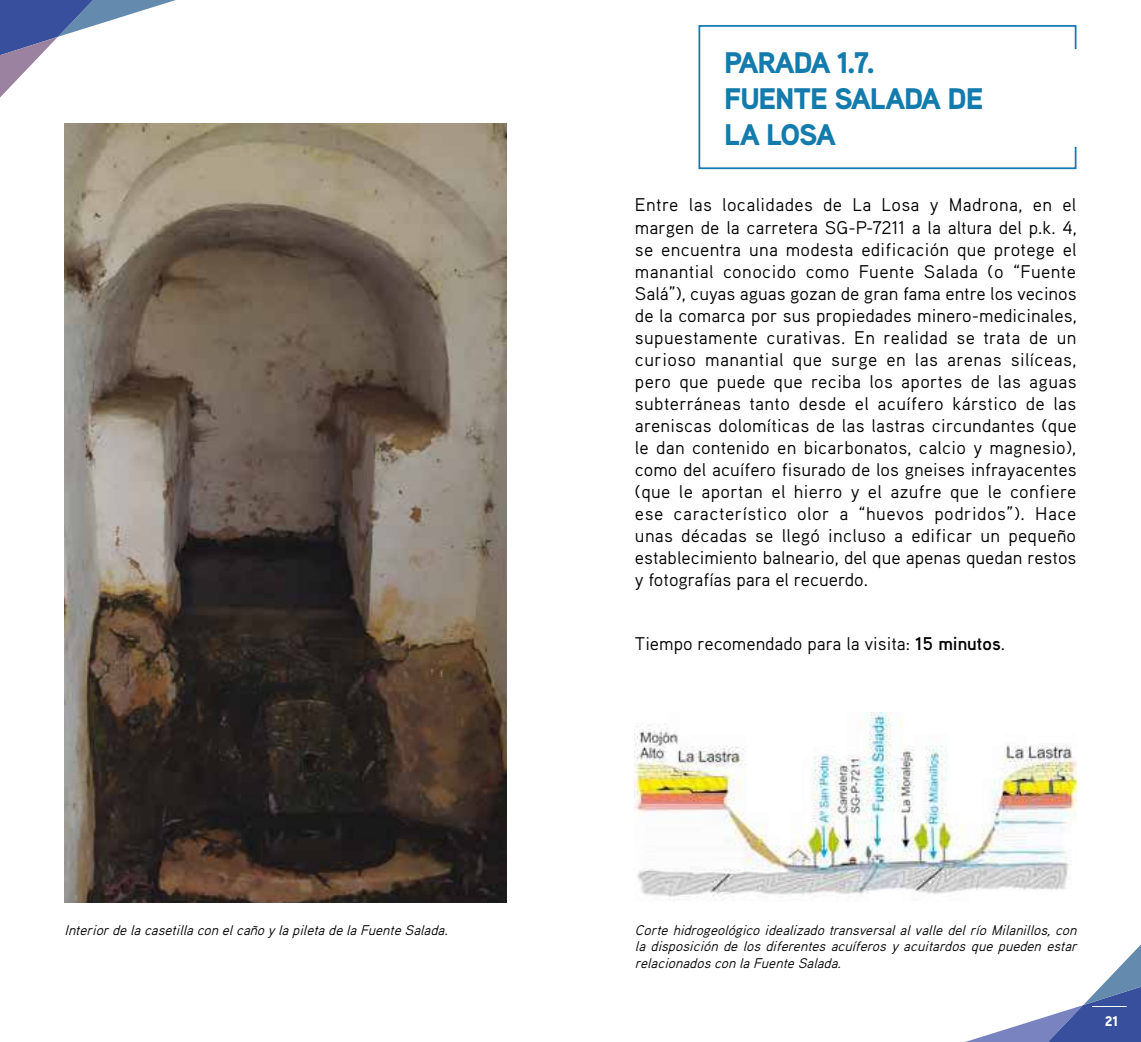
<style>
.page{position:relative;width:1141px;height:1042px;background:#fff}
.page>*{position:absolute;margin:0;border:0;box-sizing:border-box;transform-origin:0 0}
.t1{font:900 29.75px/35.7px "Aaux Pro";letter-spacing:-.04em;color:#147bad}
.t2{font:18.38px/22.1px "Aaux Pro";color:#000;text-align:justify}
.t3{font:italic 14px/16.8px "Aaux Pro";color:#000;text-align:justify}
.t4{font:900 14px "Aaux Pro";color:#fff}
.s1{font-weight:700}
</style>
<div class="page">
<img style="left:64px;top:124px;width:442px;height:779px">
<img style="left:635px;top:713px;width:441px;height:187px">
<svg style="left:965px;top:944px;width:176px;height:98px"></svg>
<svg style="left:0;top:0;width:176px;height:98px"></svg>
<hr style="left:1092px;top:1006px;width:35px;height:1px;background:#fff">
<svg style="left:698px;top:25px;width:379px;height:145px"></svg>
<p class="t3" style="left:64px;top:921px;width:389px">InteriordelacasetillaconelcañoylapiletadelaFuenteSalada.</p>
<h1 class="t1" style="left:724px;top:44px;width:261px">PARADA 1.7.<br>FUENTE SALADA DE<br>LA LOSA</h1>
<p class="t2" style="left:635px;top:193px;width:443px">Entre las localidades de La Losa y Madrona, en el margen de la carretera SG-P-7211 a la altura del p.k. 4, se encuentra una modesta edificación que protege el manantial conocido como Fuente Salada (o “Fuente Salá”), cuyas aguas gozan de gran fama entre los vecinos de la comarca por sus propiedades minero-medicinales, supuestamente curativas. En realidad se trata de un curioso manantial que surge en las arenas silíceas, pero que puede que reciba los aportes de las aguas subterráneas tanto desde el acuífero kárstico de las areniscas dolomíticas de las lastras circundantes (que le dan contenido en bicarbonatos, calcio y magnesio), como del acuífero fisurado de los gneises infrayacentes (que le aportan el hierro y el azufre que le confiere ese característico olor a “huevos podridos”). Hace unas décadas se llegó incluso a edificar un pequeño establecimiento balneario, del que apenas quedan restos y fotografías para el recuerdo.</p>
<p class="t2" style="left:635px;top:632px;width:372px">Tiempo recomendado para la visita: <span class="s1">15 minutos</span>.</p>
<p class="t3" style="left:635px;top:921px;width:447px">Corte hidrogeológico idealizadotransversal alvalle del río Milanillos, con la disposición de los diferentes acuíferos y acuitardos que pueden estar relacionadosconlaFuenteSalada.</p>
<p class="t4" style="left:1105px;top:1012px;width:15px">21</p>
</div>
